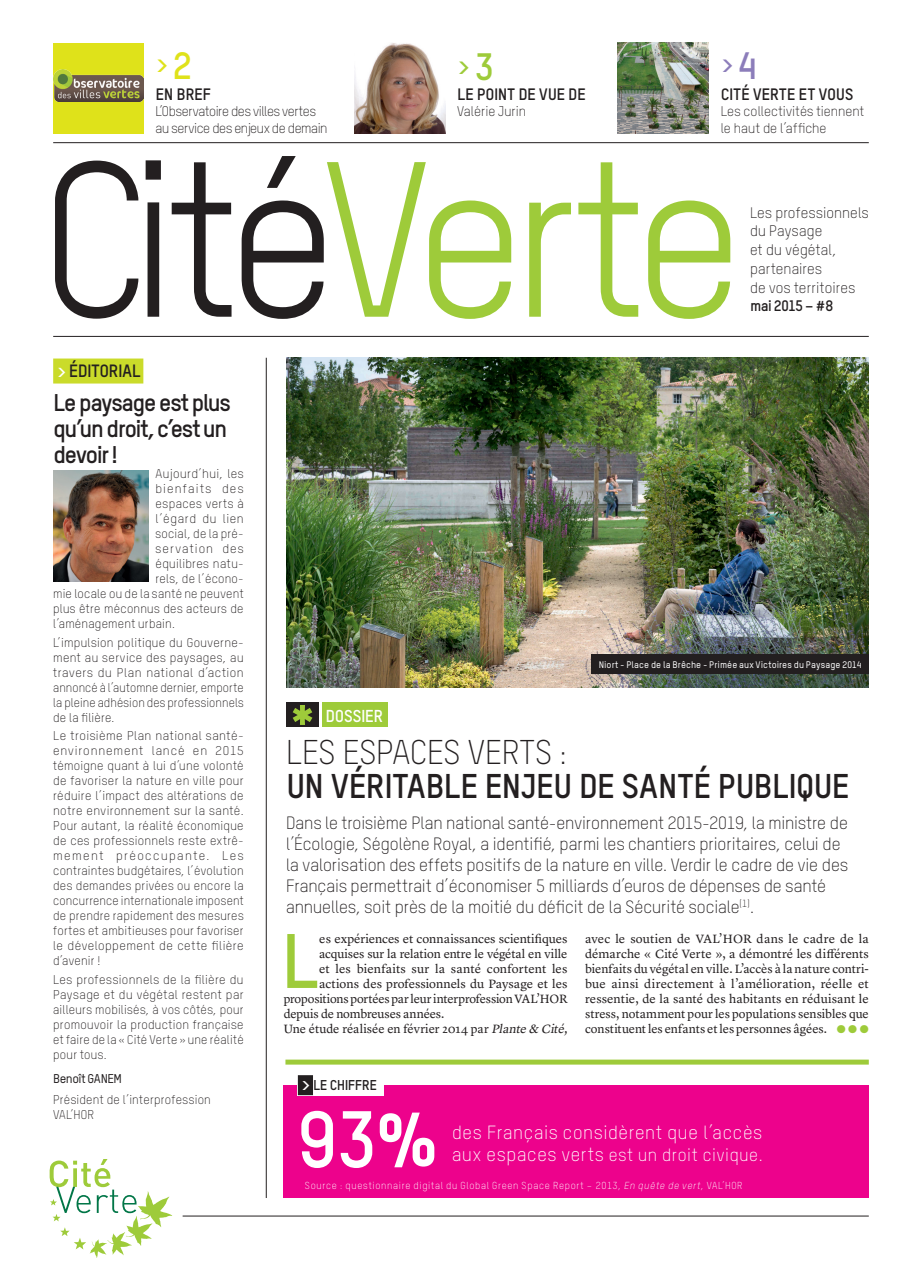
<style>
.page{position:relative;width:922px;height:1276px;background:#fff}
.page>*{position:absolute;margin:0;border:0;box-sizing:border-box;transform-origin:0 0}
.TEXTE_FRANKLIN_DEMI{font:216.75px "TSTARPRO";letter-spacing:-.065em;color:#9ecb3a}
.TEXTE_NEW_BASKERVILL{font:700 78.62px "TSTARPRO";color:#fff}
.TEXTE_NEW_BASKERVILL-2{font:700 75.62px "TSTARPRO";color:#9ecb3a}
.TEXTE_NEW_BASKERVILL-3{font:700 33.75px/33.8px "TSTARPRO";letter-spacing:-.01em;color:#231f20}
.TEXTE_FRANKLIN_DEMI-2{font:700 23.75px/26.2px "TSTARPRO";letter-spacing:-.055em;color:#231f20}
.TEXTE_NEW_BASKERVILL-4{font:700 23.75px "TSTARPRO";color:#8c7dba}
.TEXTE_NEW_BASKERVILL-5{font:700 23.75px "TSTARPRO";color:#dfe21a}
.TEXTE_NEW_BASKERVILL-6{font:700 23.75px "TSTARPRO";color:#9ecb3a}
.TEXTE_NEW_BASKERVILL-7{font:300 18.75px "TSTARPRO";letter-spacing:.03em;color:#fff}
.TEXTE_NEW_BASKERVILL-8{font:300 17.5px/21px "TSTARPRO";letter-spacing:-.01em;color:#231f20}
.TEXTE_NEW_BASKERVILL-9{font:300 17.5px "TSTARPRO";letter-spacing:.03em;color:#fff}
.TEXTE_FRANKLIN_DEMI-3{font:700 17.5px "TSTARPRO";letter-spacing:-.01em;color:#231f20}
.t1{font:700 17px "TSTARPRO";letter-spacing:-.015em;color:#fff}
.TEXTE_NEW_BASKERVILL-10{font:700 16.25px "TSTARPRO";letter-spacing:-.005em;color:#231f20}
.INTER_FRANKLIN_DEMI{font:300 15px/18.8px "TSTARPRO";letter-spacing:.005em;color:#231f20}
.INTER_FRANKLIN_DEMI-2{font:700 15px "TSTARPRO";letter-spacing:-.05em;color:#231f20}
.TEXTE_NEW_BASKERVILL-11{font:700 14px "TSTARPRO";letter-spacing:-.01em;color:#231f20}
.TEXTE_NEW_BASKERVILL-12{font:300 13.75px/16.5px "TSTARPRO";letter-spacing:-.015em;color:#231f20}
.TEXTE_NEW_BASKERVILL-13{font:300 13.75px "TSTARPRO";letter-spacing:-.035em;color:#231f20}
.TEXTE_FRANKLIN_DEMI-4{font:300 12.5px/15px "TSTARPRO";letter-spacing:.015em;color:#231f20;text-align:justify}
.TEXTE_NEW_BASKERVILL-14{font:12.5px/15px "Lyon Text";letter-spacing:-.005em;color:#231f20;text-align:justify}
.TEXTE_FRANKLIN_DEMI-5{font:300 12.5px "TSTARPRO";letter-spacing:.04em;color:#231f20}
.TEXTE_FRANKLIN_DEMI-6{font:300 12.5px "TSTARPRO";letter-spacing:.085em;color:#231f20}
.TEXTE_FRANKLIN_DEMI-7{font:300 12.5px "TSTARPRO";letter-spacing:.07em;color:#231f20}
.TEXTE_FRANKLIN_DEMI-8{font:500 12.5px "TSTARPRO";letter-spacing:-.03em;color:#231f20}
.t2{font:11.25px "Zapf Dingbats";color:#9ecb3a}
.t3{font:300 10px "TSTARPRO";letter-spacing:.06em;color:#fff}
.TEXTE_NEW_BASKERVILL-15{font:500 9.38px "TSTARPRO";letter-spacing:.015em;color:#fff}
.s1{font-size:37.5px}
.s2{color:#231f20}
.s3{color:#fff}
.s4{font-weight:300}
.s5{font-style:italic}
.s6{font-size:17px;color:#fff}
.s7{font-size:18.75px}
</style>
<div class="page">
<div style="left:286px;top:703px;width:33px;height:24px;background:#231f20"></div>
<svg style="left:292px;top:705px;width:20px;height:20px"></svg>
<div style="left:322px;top:703px;width:65px;height:24px;background:#9ecb3a"></div>
<div style="left:53px;top:358px;width:90px;height:25px;background:#cadb2a"></div>
<img style="left:286px;top:358px;width:582px;height:330px">
<div style="left:283px;top:1085px;width:585px;height:113px;background:#ed028c"></div>
<hr style="left:266px;top:358px;width:1px;height:840px;background:#231f20">
<img style="left:53px;top:471px;width:95px;height:111px">
<div style="left:298px;top:1078px;width:86px;height:17px;background:#fff"></div>
<div style="left:298px;top:1075px;width:15px;height:20px;background:#231f20"></div>
<div style="left:285px;top:1059px;width:583px;height:5px;background:#9ecb3a"></div>
<hr style="left:53px;top:142px;width:815px;height:1px;background:#231f20">
<hr style="left:53px;top:336px;width:815px;height:1px;background:#231f20">
<hr style="left:182px;top:1215px;width:686px;height:1px;background:#231f20">
<svg style="left:50px;top:1159px;width:122px;height:99px"></svg>
<img style="left:617px;top:43px;width:91px;height:90px">
<div style="left:53px;top:43px;width:91px;height:90px;background:#dfe21a"></div>
<img style="left:53px;top:69px;width:91px;height:33px">
<img style="left:354px;top:43px;width:91px;height:90px">
<div style="left:591px;top:654px;width:277px;height:20px;background:#231f20"></div>
<p class="TEXTE_NEW_BASKERVILL-5" style="left:155px;top:50px;width:38px">&gt;<span class="s1">2</span></p>
<p class="TEXTE_NEW_BASKERVILL-10" style="left:155px;top:84px;width:57px">EN BREF</p>
<p class="TEXTE_NEW_BASKERVILL-12" style="left:155px;top:103px;width:162px">L’Observatoire des villes vertes</p>
<p class="TEXTE_NEW_BASKERVILL-13" style="left:155px;top:119px;width:173px">au service des enjeux de demain</p>
<p class="TEXTE_NEW_BASKERVILL-6" style="left:457px;top:51px;width:38px">&gt;<span class="s1">3</span></p>
<p class="TEXTE_NEW_BASKERVILL-10" style="left:457px;top:84px;width:130px">LE POINT DE VUE DE</p>
<p class="TEXTE_NEW_BASKERVILL-12" style="left:457px;top:103px;width:71px">Valérie Jurin</p>
<p class="TEXTE_NEW_BASKERVILL-4" style="left:720px;top:50px;width:38px">&gt;<span class="s1">4</span></p>
<p class="TEXTE_NEW_BASKERVILL-10" style="left:720px;top:84px;width:134px">CITÉ VERTE ET VOUS</p>
<p class="TEXTE_NEW_BASKERVILL-12" style="left:720px;top:103px;width:145px">Les collectivités tiennent le haut de l’affiche</p>
<p class="TEXTE_FRANKLIN_DEMI" style="left:40px;top:109px;width:706px"><span class="s2">Cité</span>Verte</p>
<p class="INTER_FRANKLIN_DEMI" style="left:749px;top:203px;width:120px">Les professionnels du Paysage<br>et du végétal, partenaires<br>de vos territoires</p>
<p class="INTER_FRANKLIN_DEMI-2" style="left:749px;top:297px;width:85px">mai 2015 – #8</p>
<p class="TEXTE_FRANKLIN_DEMI-3" style="left:57px;top:360px;width:85px"><span class="s3">&gt;</span> ÉDITORIAL</p>
<p class="TEXTE_FRANKLIN_DEMI-2" style="left:53px;top:389px;width:179px">Le paysage est plus qu’un droit, c’est un devoir !</p>
<p class="TEXTE_FRANKLIN_DEMI-4" style="left:155px;top:466px;width:90px">Aujourd’hui, les</p>
<p class="TEXTE_FRANKLIN_DEMI-6" style="left:155px;top:481px;width:90px">bienfaits des</p>
<p class="TEXTE_FRANKLIN_DEMI-4" style="left:155px;top:496px;width:90px">espaces verts à</p>
<p class="TEXTE_FRANKLIN_DEMI-5" style="left:155px;top:511px;width:90px">l’égard du lien</p>
<p class="TEXTE_FRANKLIN_DEMI-4" style="left:155px;top:526px;width:90px">social, de la pré-</p>
<p class="TEXTE_FRANKLIN_DEMI-7" style="left:155px;top:541px;width:90px">servation des</p>
<p class="TEXTE_FRANKLIN_DEMI-4" style="left:155px;top:556px;width:90px">équilibres natu-</p>
<p class="TEXTE_FRANKLIN_DEMI-4" style="left:155px;top:571px;width:90px">rels, de l’écono-</p>
<p class="TEXTE_FRANKLIN_DEMI-4" style="left:53px;top:586px;width:192px">mie locale ou de la santé ne peuvent</p>
<p class="TEXTE_FRANKLIN_DEMI-4" style="left:53px;top:601px;width:192px">plus être méconnus des acteurs de</p>
<p class="TEXTE_FRANKLIN_DEMI-4" style="left:53px;top:616px;width:123px">l’aménagement urbain.</p>
<p class="TEXTE_FRANKLIN_DEMI-4" style="left:53px;top:634px;width:192px">L’impulsion politique du Gouverne&shy;ment au service des paysages, au travers du Plan national d’action annoncé à l’automne dernier, emporte la pleine adhésion des professionnels de la filière.</p>
<p class="TEXTE_FRANKLIN_DEMI-4" style="left:53px;top:728px;width:192px">Le troisième Plan national santé&shy;environnement lancé en 2015 témoigne quant à lui d’une volonté de favoriser la nature en ville pour réduire l’impact des altérations de notre environnement sur la santé.<br>Pour autant, la réalité économique de ces professionnels reste extrê&shy;mement préoccupante. Les contraintes budgétaires, l’évolution des demandes privées ou encore la concurrence internationale imposent de prendre rapidement des mesures fortes et ambitieuses pour favoriser le développement de cette filière d’avenir !</p>
<p class="TEXTE_FRANKLIN_DEMI-4" style="left:53px;top:972px;width:192px">Les professionnels de la filière du Paysage et du végétal restent par ailleurs mobilisés, à vos côtés, pour promouvoir la production française et faire de la « Cité Verte » une réalité pour tous.</p>
<p class="TEXTE_FRANKLIN_DEMI-8" style="left:53px;top:1070px;width:70px">Benoît GANEM</p>
<p class="TEXTE_FRANKLIN_DEMI-4" style="left:53px;top:1092px;width:159px">Président de l’interprofession<br>VAL’HOR</p>
<p class="TEXTE_NEW_BASKERVILL-15" style="left:598px;top:658px;width:264px">Niort - Place de la Brêche - Primée aux Victoires du Paysage 2014</p>
<p class="t1" style="left:325px;top:705px;width:59px">DOSSIER</p>
<p class="TEXTE_NEW_BASKERVILL-3" style="left:286px;top:735px;width:564px"><span class="s4">LES ESPACES VERTS :<br></span>UN VÉRITABLE ENJEU DE SANTÉ PUBLIQUE</p>
<p class="TEXTE_NEW_BASKERVILL-8" style="left:286px;top:812px;width:563px">Dans le troisième Plan national santé-environnement 2015-2019, la ministre de l’Écologie, Ségolène Royal, a identifié, parmi les chantiers prioritaires, celui de la valorisation des effets positifs de la nature en ville. Verdir le cadre de vie des Français permettrait d’économiser 5 milliards d’euros de dépenses de santé annuelles, soit près de la moitié du déficit de la Sécurité sociale<sup>(1)</sup>.</p>
<p class="TEXTE_NEW_BASKERVILL-2" style="left:280px;top:915px;width:38px">L</p>
<p class="TEXTE_NEW_BASKERVILL-14" style="left:319px;top:930px;width:250px">es expériences et connaissances scientifiques</p>
<p class="TEXTE_NEW_BASKERVILL-14" style="left:319px;top:945px;width:250px">acquises sur la relation entre le végétal en ville</p>
<p class="TEXTE_NEW_BASKERVILL-14" style="left:319px;top:960px;width:250px">et les bienfaits sur la santé confortent les</p>
<p class="TEXTE_NEW_BASKERVILL-14" style="left:319px;top:975px;width:250px">actions des professionnels du Paysage et les</p>
<p class="TEXTE_NEW_BASKERVILL-14" style="left:283px;top:990px;width:285px">propositions portées par leur interprofession VAL’HOR</p>
<p class="TEXTE_NEW_BASKERVILL-14" style="left:283px;top:1005px;width:162px">depuis de nombreuses années.</p>
<p class="TEXTE_NEW_BASKERVILL-14" style="left:283px;top:1020px;width:288px">Une étude réalisée en février 2014 par <span class="s5">Plante &amp; Cité,</span></p>
<p class="TEXTE_NEW_BASKERVILL-11" style="left:301px;top:1076px;width:77px"><span class="s6">&gt;</span> LE CHIFFRE</p>
<p class="TEXTE_NEW_BASKERVILL-14" style="left:585px;top:930px;width:285px">avec le soutien de VAL’HOR dans le cadre de la démarche « Cité Verte », a démontré les différents bienfaits du végétal en ville. L’accès à la nature contri&shy;bue ainsi directement à l’amélioration, réelle et ressentie, de la santé des habitants en réduisant le stress, notamment pour les populations sensibles que constituent les enfants et les personnes âgées.</p>
<p class="t2" style="left:836px;top:1023px;width:34px">● ● ●</p>
<p class="TEXTE_NEW_BASKERVILL" style="left:296px;top:1092px;width:142px">93%</p>
<p class="TEXTE_NEW_BASKERVILL-7" style="left:452px;top:1120px;width:311px">des Français considèrent que l’accès</p>
<p class="TEXTE_NEW_BASKERVILL-9" style="left:452px;top:1144px;width:312px"><span class="s7">aux espaces verts</span> est un droit civique.</p>
<p class="t3" style="left:305px;top:1179px;width:439px">Source : questionnaire digital du Global Green Space Report – 2013, <span class="s5">En quête de vert</span>, VAL’HOR</p>
</div>
